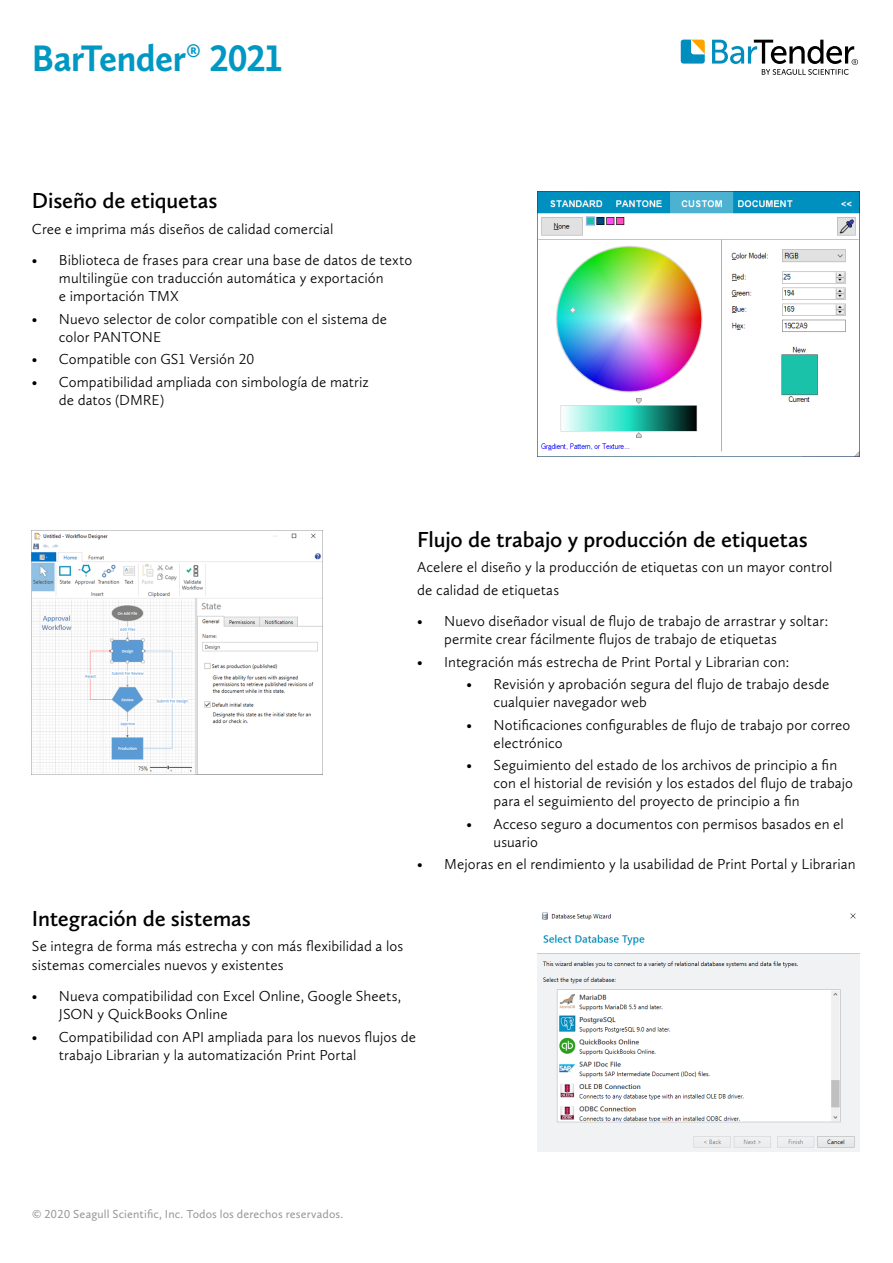
<style>
.page{position:relative;width:893px;height:1263px;background:#fff}
.page>*{position:absolute;margin:0;border:0;box-sizing:border-box;transform-origin:0 0}
.t1{font:700 38.25px "Calluna Sans";letter-spacing:-.015em;color:#0098c3;scale:.96 1}
.t2{font:600 22.5px "Calluna Sans";letter-spacing:-.01em;color:#000}
.t3{font:300 15px/18px "Calluna Sans";letter-spacing:.005em;color:#000}
.t4{font:12px "Calluna Sans";letter-spacing:.01em;color:#939598}
</style>
<div class="page">
<img style="left:538px;top:191px;width:321px;height:265px">
<img style="left:538px;top:912px;width:321px;height:239px">
<img style="left:32px;top:530px;width:291px;height:244px">
<svg style="left:681px;top:40px;width:24px;height:24px"></svg>
<svg style="left:712px;top:40px;width:146px;height:35px"></svg>
<h1 class="t1" style="left:32px;top:35px;width:262px">BarTender® 2021</h1>
<h2 class="t2" style="left:32px;top:187px;width:187px">Diseño de etiquetas</h2>
<p class="t3" style="left:32px;top:219px;width:303px">Cree e imprima más diseños de calidad comercial</p>
<p class="t3" style="left:59px;top:251px;width:355px;text-indent:-27px">• Biblioteca de frases para crear una base de datos de texto multilingüe con traducción automática y exportación<br>e importación TMX</p>
<p class="t3" style="left:59px;top:309px;width:330px;text-indent:-27px">• Nuevo selector de color compatible con el sistema de color PANTONE</p>
<p class="t3" style="left:32px;top:350px;width:224px">• Compatible con GS1 Versión 20</p>
<p class="t3" style="left:59px;top:372px;width:311px;text-indent:-27px">• Compatibilidad ampliada con simbología de matriz de datos (DMRE)</p>
<h2 class="t2" style="left:417px;top:526px;width:392px">Flujo de trabajo y producción de etiquetas</h2>
<p class="t3" style="left:417px;top:556px;width:417px;line-height:22.5px">Acelere el diseño y la producción de etiquetas con un mayor control de calidad de etiquetas</p>
<p class="t3" style="left:444px;top:612px;width:386px;text-indent:-27px">• Nuevo diseñador visual de flujo de trabajo de arrastrar y soltar: permite crear fácilmente flujos de trabajo de etiquetas</p>
<p class="t3" style="left:417px;top:653px;width:374px">• Integración más estrecha de Print Portal y Librarian con:</p>
<p class="t3" style="left:494px;top:675px;width:337px;text-indent:-27px">• Revisión y aprobación segura del flujo de trabajo desde cualquier navegador web</p>
<p class="t3" style="left:494px;top:716px;width:358px;text-indent:-27px">• Notificaciones configurables de flujo de trabajo por correo electrónico</p>
<p class="t3" style="left:494px;top:756px;width:361px;text-indent:-27px">• Seguimiento del estado de los archivos de principio a fin con el historial de revisión y los estados del flujo de trabajo para el seguimiento del proyecto de principio a fin</p>
<p class="t3" style="left:494px;top:815px;width:352px;text-indent:-27px">• Acceso seguro a documentos con permisos basados en el usuario</p>
<p class="t3" style="left:417px;top:855px;width:440px">• Mejoras en el rendimiento y la usabilidad de Print Portal y Librarian</p>
<h2 class="t2" style="left:32px;top:905px;width:220px">Integración de sistemas</h2>
<p class="t3" style="left:32px;top:937px;width:373px">Se integra de forma más estrecha y con más flexibilidad a los sistemas comerciales nuevos y existentes</p>
<p class="t3" style="left:59px;top:987px;width:344px;text-indent:-27px">• Nueva compatibilidad con Excel Online, Google Sheets,<br>JSON y QuickBooks Online</p>
<p class="t3" style="left:59px;top:1027px;width:359px;text-indent:-27px">• Compatibilidad con API ampliada para los nuevos flujos de trabajo Librarian y la automatización Print Portal</p>
<p class="t4" style="left:32px;top:1207px;width:313px">© 2020 Seagull Scientific, Inc. Todos los derechos reservados.</p>
</div>
